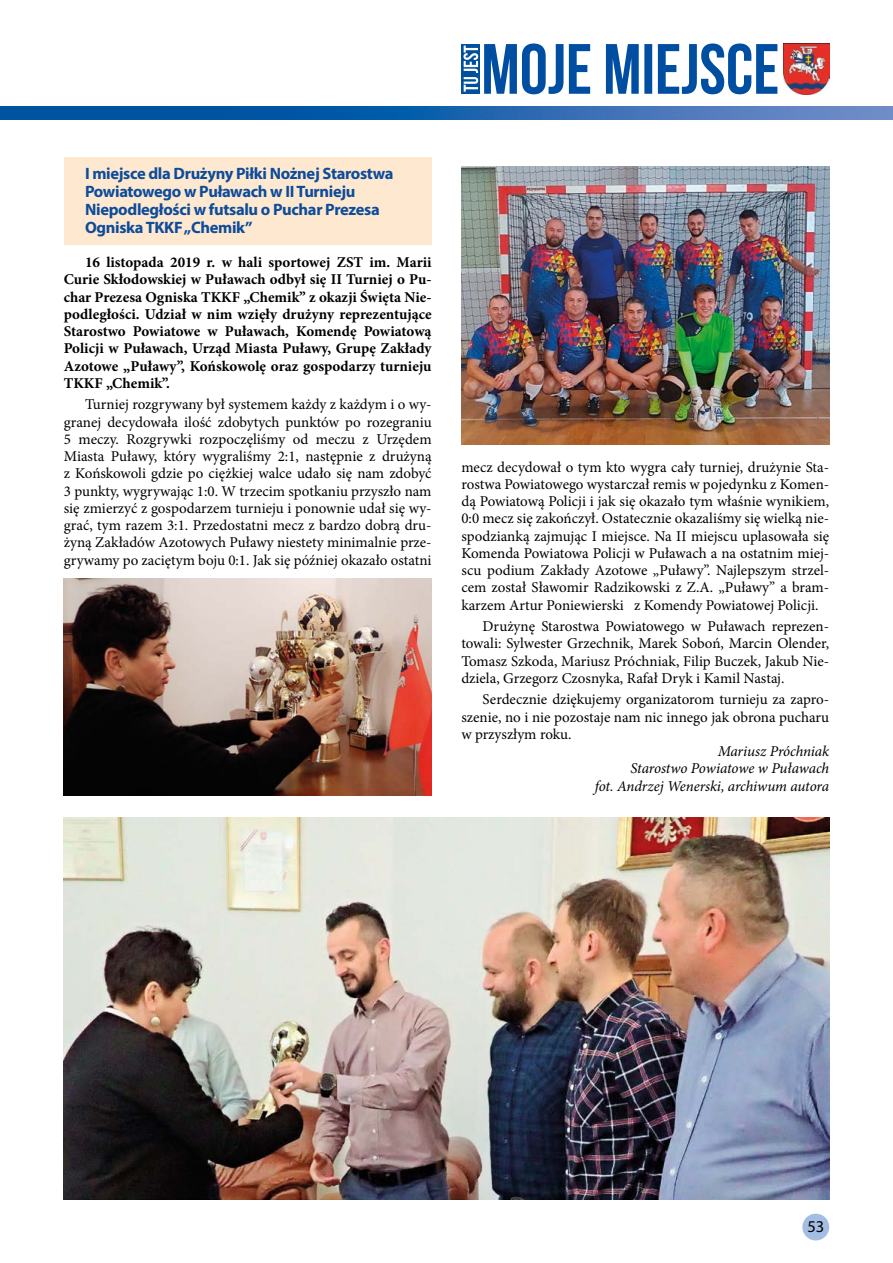
<style>
.page{position:relative;width:893px;height:1263px;background:#fff}
.page>*{position:absolute;margin:0;border:0;box-sizing:border-box;transform-origin:0 0}
.t1{font:700 16.5px/18px "Myriad Pro";letter-spacing:-.02em;color:#0d4c9a}
.t2{font:16.5px "Myriad Pro";color:#000}
.t3{font:15px/17.2px "Minion Pro";color:#000;text-align:justify}
.t4{font:700 15px/17.2px "Minion Pro";color:#000;text-align:justify}
.t5{font:italic 15px/17.2px "Minion Pro";letter-spacing:-.01em;color:#000;text-align:right}
</style>
<div class="page">
<div style="left:461px;top:44px;width:19px;height:50px;background:#00519d"></div>
<div style="left:802px;top:1214px;width:27px;height:26px;background:#a4bde3;border-radius:50%"></div>
<svg style="left:484px;top:43px;width:293px;height:51px"></svg>
<svg style="left:463px;top:46px;width:15px;height:46px"></svg>
<img style="left:784px;top:44px;width:45px;height:50px">
<img style="left:0;top:106px;width:893px;height:13px">
<div style="left:64px;top:157px;width:368px;height:87px;background:#fee8cf"></div>
<img style="left:461px;top:166px;width:368px;height:279px">
<img style="left:64px;top:817px;width:765px;height:382px">
<img style="left:64px;top:578px;width:368px;height:217px">
<p class="t1" style="left:85px;top:164px;width:310px">I miejsce dla Drużyny Piłki Nożnej Starostwa Powiatowego w Puławach w II Turnieju Niepodległości w futsalu o Puchar Prezesa Ogniska TKKF „Chemik”</p>
<p class="t4" style="left:64px;top:253px;width:369px;text-indent:21px">16 listopada 2019 r. w hali sportowej ZST im. Marii Curie Skłodowskiej w Puławach odbył się II Turniej o Pu&shy;char Prezesa Ogniska TKKF „Chemik” z okazji Święta Nie&shy;podległości. Udział w nim wzięły drużyny reprezentujące Starostwo Powiatowe w Puławach, Komendę Powiatową Policji w Puławach, Urząd Miasta Puławy, Grupę Zakłady Azotowe „Puławy”, Końskowolę oraz gospodarzy turnieju TKKF „Chemik”.</p>
<p class="t3" style="left:64px;top:396px;width:369px;text-indent:21px">Turniej rozgrywany był systemem każdy z każdym i o wy&shy;granej decydowała ilość zdobytych punktów po rozegraniu 5 meczy. Rozgrywki rozpoczęliśmy od meczu z Urzędem Miasta Puławy, który wygraliśmy 2:1, następnie z drużyną z Końskowoli gdzie po ciężkiej walce udało się nam zdobyć 3 punkty, wygrywając 1:0. W trzecim spotkaniu przyszło nam się zmierzyć z gospodarzem turnieju i ponownie udał się wy&shy;grać, tym razem 3:1. Przedostatni mecz z bardzo dobrą dru&shy;żyną Zakładów Azotowych Puławy niestety minimalnie prze&shy;grywamy po zaciętym boju 0:1. Jak się później okazało ostatni</p>
<p class="t3" style="left:461px;top:458px;width:369px">mecz decydował o tym kto wygra cały turniej, drużynie Sta&shy;rostwa Powiatowego wystarczał remis w pojedynku z Komen&shy;dą Powiatową Policji i jak się okazało tym właśnie wynikiem, 0:0 mecz się zakończył. Ostatecznie okazaliśmy się wielką nie&shy;spodzianką zajmując I miejsce. Na II miejscu uplasowała się Komenda Powiatowa Policji w Puławach a na ostatnim miej&shy;scu podium Zakłady Azotowe „Puławy”. Najlepszym strzel&shy;cem został Sławomir Radzikowski z Z.A. „Puławy” a bram&shy;karzem Artur Poniewierski z Komendy Powiatowej Policji.</p>
<p class="t3" style="left:461px;top:618px;width:369px;text-indent:21px">Drużynę Starostwa Powiatowego w Puławach reprezen&shy;towali: Sylwester Grzechnik, Marek Soboń, Marcin Olender, Tomasz Szkoda, Mariusz Próchniak, Filip Buczek, Jakub Nie&shy;dziela, Grzegorz Czosnyka, Rafał Dryk i Kamil Nastaj.</p>
<p class="t3" style="left:461px;top:691px;width:369px;text-indent:21px">Serdecznie dziękujemy organizatorom turnieju za zapro&shy;szenie, no i nie pozostaje nam nic innego jak obrona pucharu w przyszłym roku.</p>
<p class="t5" style="left:595px;top:743px;width:236px">Mariusz Próchniak<br>Starostwo Powiatowe w Puławach<br>fot. Andrzej Wenerski, archiwum autora</p>
<p class="t2" style="left:807px;top:1216px;width:18px">53</p>
</div>
